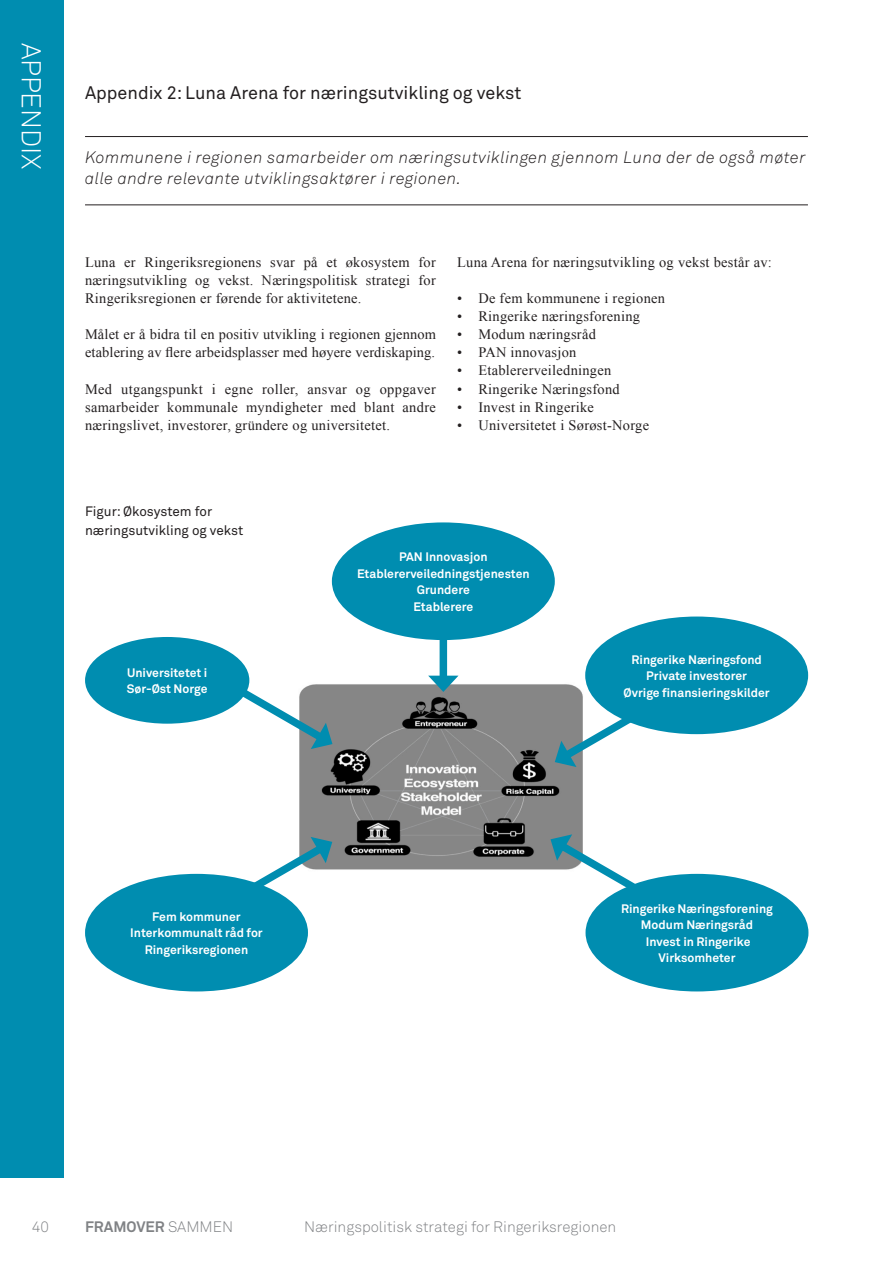
<style>
.page{position:relative;width:893px;height:1263px;background:#fff}
.page>*{position:absolute;margin:0;border:0;box-sizing:border-box;transform-origin:0 0}
.STIKKTITTEL{font:300 27px "Akkurat";color:#fff}
.HEADING_LITEN__SORT{font:18px "Akkurat";color:#231f20}
.INGRESS{font:italic 300 16.5px/21px "Akkurat";letter-spacing:.03em;color:#231f20}
.t1{font:300 15px "Akkurat";color:#808285}
.t2{font:700 15px "Akkurat";color:#808285}
.BRØDTEXT_UTEN{font:14.4px/18px "Times New Roman";letter-spacing:.02em;color:#231f20;text-align:justify}
.FAKTA_LISTE{font:13.5px "Akkurat";color:#231f20}
._00_FAKTA_PLAIN{font:700 12.15px "Akkurat";color:#fff}
.s1{font-weight:300}
</style>
<div class="page">
<hr style="left:85px;top:136px;width:723px;height:1px;background:#231f20">
<hr style="left:85px;top:205px;width:723px;height:1px;background:#231f20">
<img style="left:299px;top:684px;width:284px;height:186px">
<div style="left:440px;top:605px;width:7px;height:77px;background:#008db0"></div>
<svg style="left:428px;top:676px;width:30px;height:16px"></svg>
<div style="left:332px;top:522px;width:223px;height:118px;background:#008db0;border-radius:50%"></div>
<div style="left:85px;top:637px;width:164px;height:87px;background:#008db0;border-radius:50%"></div>
<svg style="left:215px;top:672px;width:119px;height:77px"></svg>
<svg style="left:553px;top:685px;width:127px;height:82px"></svg>
<svg style="left:549px;top:834px;width:119px;height:73px"></svg>
<svg style="left:214px;top:837px;width:120px;height:76px"></svg>
<div style="left:585px;top:616px;width:223px;height:118px;background:#008db0;border-radius:50%"></div>
<div style="left:585px;top:874px;width:223px;height:117px;background:#008db0;border-radius:50%"></div>
<div style="left:85px;top:874px;width:223px;height:117px;background:#008db0;border-radius:50%"></div>
<div style="left:0;top:0;width:64px;height:1178px;background:#008db0"></div>
<p class="STIKKTITTEL" style="left:47px;top:43px;width:129px;rotate:90deg">APPENDIX</p>
<p class="HEADING_LITEN__SORT" style="left:85px;top:82px;width:438px">Appendix 2: Luna Arena for næringsutvikling og vekst</p>
<p class="INGRESS" style="left:85px;top:147px;width:722px">Kommunene i regionen samarbeider om næringsutviklingen gjennom Luna der de også møter alle andre relevante utviklingsaktører i regionen.</p>
<p class="BRØDTEXT_UTEN" style="left:85px;top:253px;width:352px">Luna er Ringeriksregionens svar på et økosystem for næringsutvikling og vekst. Næringspolitisk strategi for Ringeriksregionen er førende for aktivitetene.</p>
<p class="BRØDTEXT_UTEN" style="left:85px;top:325px;width:352px">Målet er å bidra til en positiv utvikling i regionen gjennom etablering av flere arbeidsplasser med høyere verdiskaping.</p>
<p class="BRØDTEXT_UTEN" style="left:85px;top:379px;width:352px">Med utgangspunkt i egne roller, ansvar og oppgaver samarbeider kommunale myndigheter med blant andre næringslivet, investorer, gründere og universitetet.</p>
<p class="BRØDTEXT_UTEN" style="left:457px;top:253px;width:316px">Luna Arena for næringsutvikling og vekst består av:</p>
<p class="BRØDTEXT_UTEN" style="left:457px;top:289px;width:209px">• De fem kommunene i regionen</p>
<p class="BRØDTEXT_UTEN" style="left:457px;top:307px;width:184px">• Ringerike næringsforening</p>
<p class="BRØDTEXT_UTEN" style="left:457px;top:325px;width:140px">• Modum næringsråd</p>
<p class="BRØDTEXT_UTEN" style="left:457px;top:343px;width:121px">• PAN innovasjon</p>
<p class="BRØDTEXT_UTEN" style="left:457px;top:361px;width:156px">• Etablererveiledningen</p>
<p class="BRØDTEXT_UTEN" style="left:457px;top:379px;width:164px">• Ringerike Næringsfond</p>
<p class="BRØDTEXT_UTEN" style="left:457px;top:397px;width:138px">• Invest in Ringerike</p>
<p class="BRØDTEXT_UTEN" style="left:457px;top:415px;width:193px">• Universitetet i Sørøst-Norge</p>
<p class="FAKTA_LISTE" style="left:85px;top:503px;width:129px">Figur: Økosystem for</p>
<p class="FAKTA_LISTE" style="left:85px;top:523px;width:160px">næringsutvikling og vekst</p>
<p class="_00_FAKTA_PLAIN" style="left:127px;top:665px;width:82px">Universitetet i</p>
<p class="_00_FAKTA_PLAIN" style="left:127px;top:681px;width:82px">Sør-Øst Norge</p>
<p class="_00_FAKTA_PLAIN" style="left:399px;top:549px;width:90px">PAN Innovasjon</p>
<p class="_00_FAKTA_PLAIN" style="left:357px;top:566px;width:174px">Etablererveiledningstjenesten</p>
<p class="_00_FAKTA_PLAIN" style="left:417px;top:582px;width:54px">Grundere</p>
<p class="_00_FAKTA_PLAIN" style="left:413px;top:599px;width:62px">Etablerere</p>
<p class="_00_FAKTA_PLAIN" style="left:631px;top:651px;width:132px">Ringerike Næringsfond</p>
<p class="_00_FAKTA_PLAIN" style="left:646px;top:668px;width:102px">Private investorer</p>
<p class="_00_FAKTA_PLAIN" style="left:624px;top:685px;width:148px">Øvrige finansieringskilder</p>
<p class="_00_FAKTA_PLAIN" style="left:152px;top:909px;width:90px">Fem kommuner</p>
<p class="_00_FAKTA_PLAIN" style="left:130px;top:925px;width:134px">Interkommunalt råd for</p>
<p class="_00_FAKTA_PLAIN" style="left:145px;top:942px;width:105px">Ringeriksregionen</p>
<p class="_00_FAKTA_PLAIN" style="left:621px;top:901px;width:153px">Ringerike Næringsforening</p>
<p class="_00_FAKTA_PLAIN" style="left:641px;top:917px;width:114px">Modum Næringsråd</p>
<p class="_00_FAKTA_PLAIN" style="left:646px;top:934px;width:106px">Invest in Ringerike</p>
<p class="_00_FAKTA_PLAIN" style="left:658px;top:950px;width:79px">Virksomheter</p>
<p class="t1" style="left:32px;top:1218px;width:19px">40</p>
<p class="t2" style="left:85px;top:1217px;width:150px">FRAMOVER <span class="s1">SAMMEN</span></p>
<p class="t1" style="left:304px;top:1218px;width:314px">Næringspolitisk strategi for Ringeriksregionen</p>
</div>
